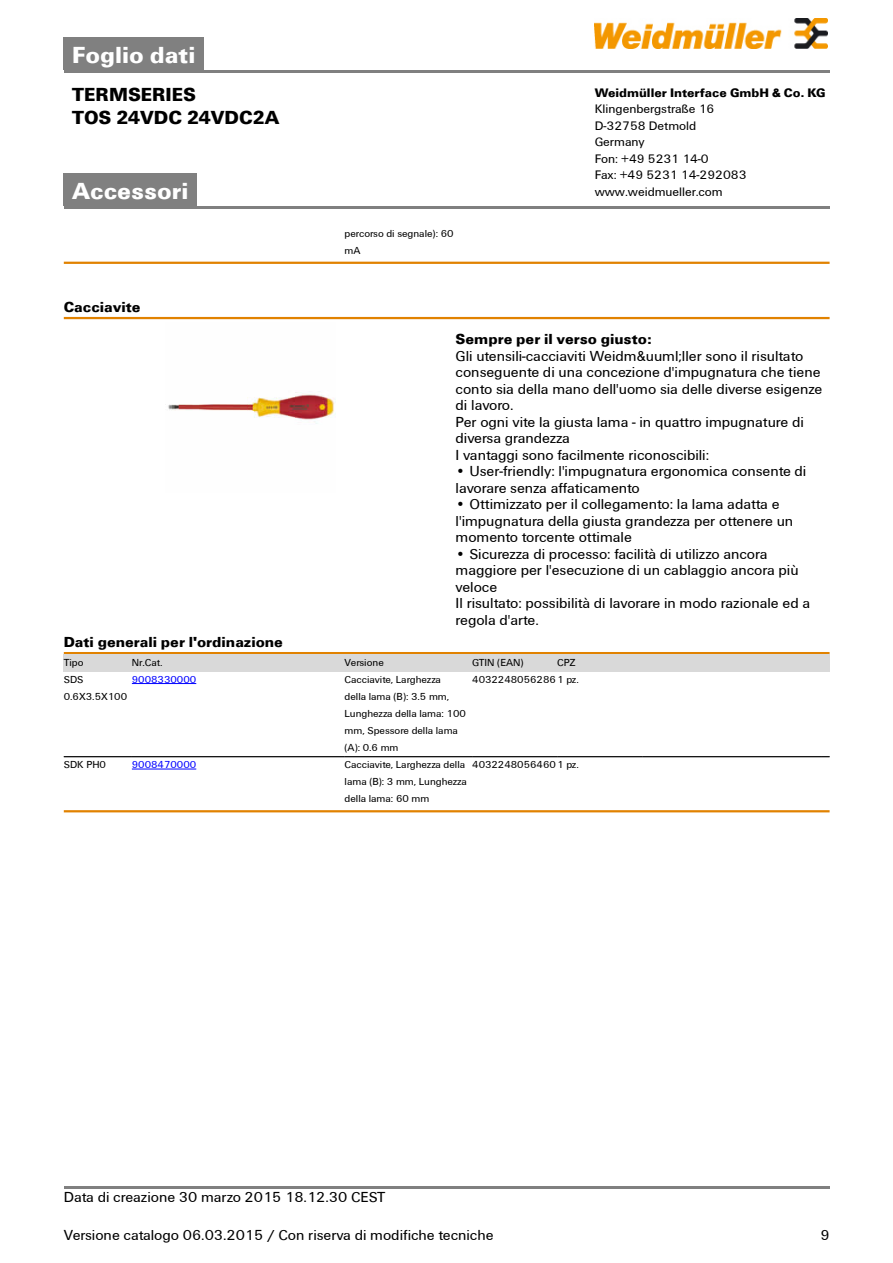
<style>
.page{position:relative;width:893px;height:1263px;background:#fff}
.page>*{position:absolute;margin:0;border:0;box-sizing:border-box;transform-origin:0 0}
.t1{font:700 24px "Weidmueller";color:#fff}
.t2{font:700 19.5px/22.5px "Weidmueller";color:#000}
.t3{font:15px/16.5px "Weidmueller";color:#000}
.t4{font:700 15px "Weidmueller";color:#000}
.t5{font:12.75px/16.5px "Weidmueller";color:#000}
.t6{font:700 12.75px "Weidmueller";color:#000}
.t7{font:10.5px/17px "Weidmueller";color:#000}
.t8{font:10.5px "Weidmueller";color:#00f}
</style>
<div class="page">
<div style="left:64px;top:38px;width:140px;height:32px;background:#808080"></div>
<hr style="left:64px;top:70px;width:765px;height:2px;background:#808080">
<img style="left:594px;top:18px;width:233px;height:30px">
<div style="left:64px;top:174px;width:133px;height:32px;background:#808080"></div>
<hr style="left:64px;top:206px;width:765px;height:3px;background:#808080">
<hr style="left:64px;top:1186px;width:765px;height:3px;background:#808080">
<hr style="left:64px;top:262px;width:765px;height:2px;background:#e18200">
<hr style="left:64px;top:317px;width:765px;height:2px;background:#e18200">
<img style="left:168px;top:392px;width:168px;height:32px">
<hr style="left:64px;top:652px;width:765px;height:3px;background:#e18200">
<div style="left:64px;top:655px;width:68px;height:17px;background:#d9d9d9"></div>
<div style="left:132px;top:655px;width:212px;height:17px;background:#d9d9d9"></div>
<div style="left:344px;top:655px;width:128px;height:17px;background:#d9d9d9"></div>
<div style="left:472px;top:655px;width:85px;height:17px;background:#d9d9d9"></div>
<div style="left:557px;top:655px;width:85px;height:17px;background:#d9d9d9"></div>
<div style="left:642px;top:655px;width:179px;height:17px;background:#d9d9d9"></div>
<div style="left:821px;top:655px;width:8px;height:17px;background:#d9d9d9"></div>
<hr style="left:132px;top:683px;width:64px;height:1px;background:#00f">
<hr style="left:64px;top:757px;width:68px;height:1px;background:#000">
<hr style="left:132px;top:757px;width:212px;height:1px;background:#000">
<hr style="left:132px;top:769px;width:64px;height:1px;background:#00f">
<hr style="left:344px;top:757px;width:128px;height:1px;background:#000">
<hr style="left:472px;top:757px;width:85px;height:1px;background:#000">
<hr style="left:557px;top:757px;width:85px;height:1px;background:#000">
<hr style="left:642px;top:757px;width:179px;height:1px;background:#000">
<hr style="left:64px;top:810px;width:765px;height:2px;background:#e18200">
<h1 class="t1" style="left:72px;top:40px;width:124px">Foglio dati</h1>
<h2 class="t2" style="left:72px;top:83px;width:208px">TERMSERIES<br>TOS 24VDC 24VDC2A</h2>
<p class="t6" style="left:594px;top:85px;width:232px">Weidmüller Interface GmbH &amp; Co. KG</p>
<p class="t5" style="left:594px;top:101px;width:153px">Klingenbergstraße 16<br>D-32758 Detmold<br>Germany<br>Fon: +49 5231 14-0<br>Fax: +49 5231 14-292083</p>
<h1 class="t1" style="left:72px;top:176px;width:117px">Accessori</h1>
<p class="t5" style="left:594px;top:183px;width:129px">www.weidmueller.com</p>
<p class="t4" style="left:64px;top:298px;width:78px">Cacciavite</p>
<p class="t7" style="left:344px;top:225px;width:110px">percorso di segnale): 60 mA</p>
<p class="t4" style="left:455px;top:330px;width:197px">Sempre per il verso giusto:</p>
<p class="t3" style="left:455px;top:347px;width:368px">Gli utensili-cacciaviti Weidm&amp;uuml;ller sono il risultato conseguente di una concezione d'impugnatura che tiene conto sia della mano dell'uomo sia delle diverse esigenze di lavoro.<br>Per ogni vite la giusta lama - in quattro impugnature di diversa grandezza<br>I vantaggi sono facilmente riconoscibili:</p>
<p class="t3" style="left:455px;top:463px;width:352px">• User-friendly: l'impugnatura ergonomica consente di lavorare senza affaticamento</p>
<p class="t3" style="left:455px;top:496px;width:339px">• Ottimizzato per il collegamento: la lama adatta e l'impugnatura della giusta grandezza per ottenere un momento torcente ottimale</p>
<p class="t3" style="left:455px;top:545px;width:356px">• Sicurezza di processo: facilità di utilizzo ancora maggiore per l'esecuzione di un cablaggio ancora più veloce<br>Il risultato: possibilità di lavorare in modo razionale ed a regola d'arte.</p>
<p class="t4" style="left:64px;top:633px;width:221px">Dati generali per l'ordinazione</p>
<p class="t7" style="left:64px;top:654px;width:21px">Tipo</p>
<p class="t7" style="left:132px;top:654px;width:32px">Nr.Cat.</p>
<p class="t7" style="left:344px;top:654px;width:41px">Versione</p>
<p class="t7" style="left:472px;top:654px;width:53px">GTIN (EAN)</p>
<p class="t7" style="left:557px;top:654px;width:20px">CPZ</p>
<p class="t7" style="left:64px;top:671px;width:65px">SDS<br>0.6X3.5X100</p>
<p class="t8" style="left:132px;top:673px;width:66px">9008330000</p>
<p class="t7" style="left:344px;top:671px;width:123px">Cacciavite, Larghezza<br>della lama (B): 3.5 mm,<br>Lunghezza della lama: 100 mm, Spessore della lama (A): 0.6 mm</p>
<p class="t7" style="left:472px;top:671px;width:108px">40322480562861 pz.</p>
<p class="t7" style="left:64px;top:756px;width:44px">SDK PH0</p>
<p class="t8" style="left:132px;top:758px;width:66px">9008470000</p>
<p class="t7" style="left:344px;top:756px;width:124px">Cacciavite, Larghezza della lama (B): 3 mm, Lunghezza della lama: 60 mm</p>
<p class="t7" style="left:472px;top:756px;width:108px">40322480564601 pz.</p>
<p class="t3" style="left:64px;top:1189px;width:323px">Data di creazione 30 marzo 2015 18.12.30 CEST</p>
<p class="t3" style="left:64px;top:1227px;width:431px">Versione catalogo 06.03.2015 / Con riserva di modifiche tecniche</p>
<p class="t3" style="left:820px;top:1227px;width:11px">9</p>
</div>
